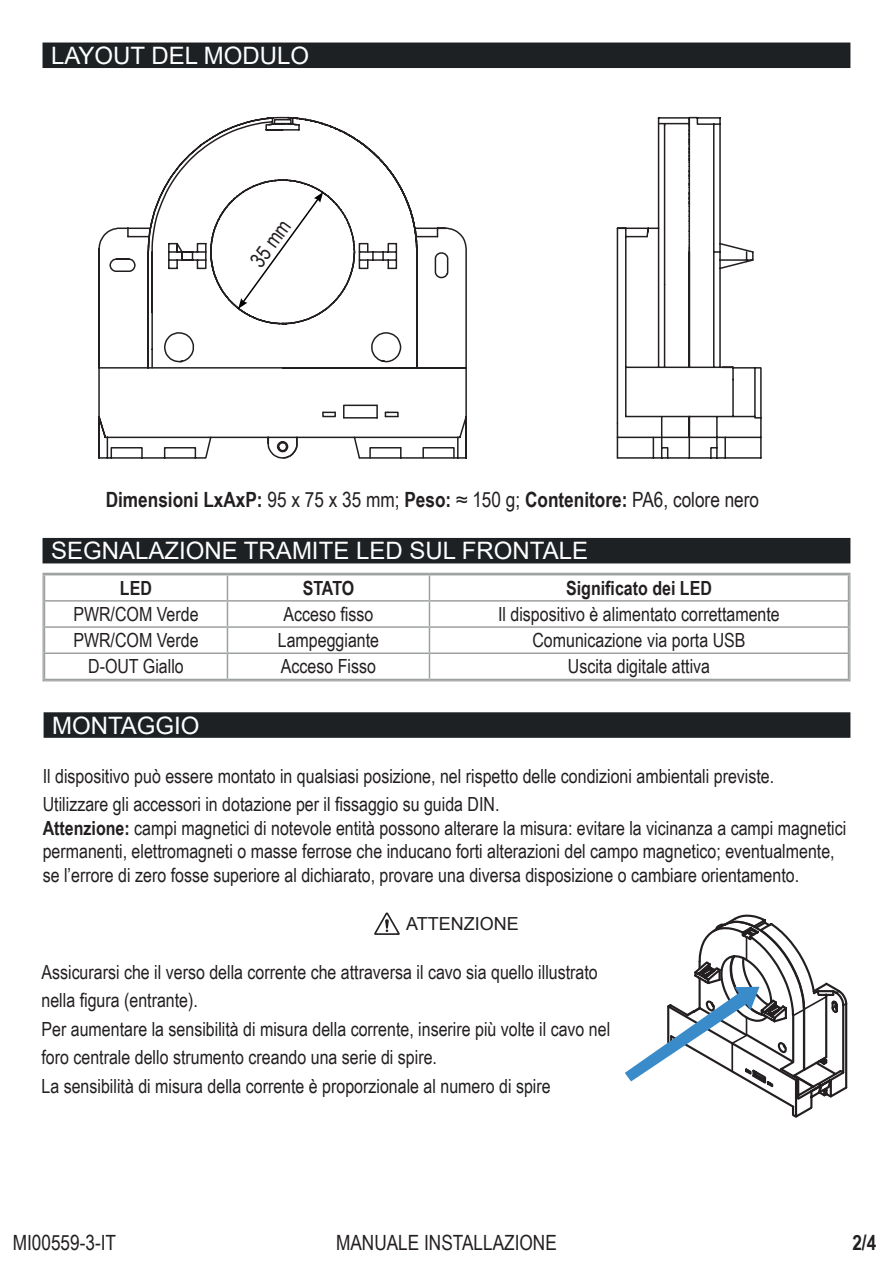
<style>
.page{position:relative;width:893px;height:1263px;background:#fff}
.page>*{position:absolute;margin:0;border:0;box-sizing:border-box;transform-origin:0 0}
.t1{font:24px "Arial";color:#fff}
.t2{font:700 21px "Arial Narrow";color:#231f20}
.t3{font:21px "Arial Narrow";color:#231f20}
.t4{font:19.5px/28.5px "Arial Narrow";color:#231f20}
.t5{font:700 19.5px "Arial Narrow";color:#231f20}
.t6{font:18px "Arial";color:#231f20}
.s1{font-weight:400}
.s2{font-weight:700}
</style>
<div class="page">
<div style="left:43px;top:43px;width:807px;height:25px;background:#1d2124"></div>
<hr style="left:44px;top:600px;width:183px;height:2px;background:#9da0a1">
<hr style="left:227px;top:600px;width:202px;height:2px;background:#9da0a1">
<hr style="left:429px;top:600px;width:420px;height:2px;background:#9da0a1">
<hr style="left:44px;top:626px;width:183px;height:2px;background:#9da0a1">
<hr style="left:227px;top:626px;width:202px;height:2px;background:#9da0a1">
<hr style="left:429px;top:626px;width:420px;height:2px;background:#9da0a1">
<svg style="left:227px;top:575px;width:1px;height:104px"></svg>
<svg style="left:429px;top:575px;width:1px;height:104px"></svg>
<hr style="left:44px;top:652px;width:183px;height:2px;background:#9da0a1">
<hr style="left:227px;top:652px;width:202px;height:2px;background:#9da0a1">
<hr style="left:429px;top:652px;width:420px;height:2px;background:#9da0a1">
<div style="left:43px;top:573px;width:807px;height:108px;border:1px solid #9da0a1"></div>
<div style="left:43px;top:538px;width:807px;height:25px;background:#1d2124"></div>
<div style="left:44px;top:712px;width:806px;height:26px;background:#1d2124;border:2px solid #1d2124"></div>
<svg style="left:98px;top:118px;width:167px;height:341px"></svg>
<svg style="left:265px;top:116px;width:497px;height:343px"></svg>
<svg style="left:238px;top:192px;width:85px;height:117px"></svg>
<svg style="left:374px;top:912px;width:26px;height:23px"></svg>
<svg style="left:625px;top:914px;width:223px;height:204px"></svg>
<p class="t1" style="left:51px;top:39px;width:260px">LAYOUT DEL MODULO</p>
<p class="t3" style="left:243px;top:255px;width:54px;rotate:-54deg">35 mm</p>
<p class="t2" style="left:106px;top:484px;width:655px">Dimensioni LxAxP: <span class="s1">95 x 75 x 35 mm;</span> Peso: <span class="s1">≈ 150 g;</span> Contenitore: <span class="s1">PA6, colore nero</span></p>
<p class="t1" style="left:51px;top:534px;width:538px">SEGNALAZIONE TRAMITE LED SUL FRONTALE</p>
<p class="t5" style="left:120px;top:573px;width:33px">LED</p>
<p class="t5" style="left:303px;top:573px;width:53px">STATO</p>
<p class="t5" style="left:566px;top:573px;width:147px">Significato dei LED</p>
<p class="t4" style="left:73px;top:599px;width:127px">PWR/COM Verde</p>
<p class="t4" style="left:284px;top:599px;width:91px">Acceso fisso</p>
<p class="t4" style="left:498px;top:599px;width:283px">Il dispositivo è alimentato correttamente</p>
<p class="t4" style="left:73px;top:625px;width:127px">PWR/COM Verde</p>
<p class="t4" style="left:278px;top:625px;width:103px">Lampeggiante</p>
<p class="t4" style="left:532px;top:625px;width:215px">Comunicazione via porta USB</p>
<p class="t4" style="left:88px;top:652px;width:97px">D-OUT Giallo</p>
<p class="t4" style="left:281px;top:652px;width:97px">Acceso Fisso</p>
<p class="t4" style="left:568px;top:652px;width:144px">Uscita digitale attiva</p>
<p class="t1" style="left:52px;top:709px;width:149px">MONTAGGIO</p>
<p class="t4" style="left:43px;top:761px;width:733px">Il dispositivo può essere montato in qualsiasi posizione, nel rispetto delle condizioni ambientali previste.<br>Utilizzare gli accessori in dotazione per il fissaggio su guida DIN.</p>
<p class="t4" style="left:43px;top:815px;width:805px;line-height:23.4px"><span class="s2">Attenzione:</span> campi magnetici di notevole entità possono alterare la misura: evitare la vicinanza a campi magnetici permanenti, elettromagneti o masse ferrose che inducano forti alterazioni del campo magnetico; eventualmente, se l’errore di zero fosse superiore al dichiarato, provare una diversa disposizione o cambiare orientamento.</p>
<p class="t6" style="left:406px;top:911px;width:114px">ATTENZIONE</p>
<p class="t4" style="left:41px;top:957px;width:570px">Assicurarsi che il verso della corrente che attraversa il cavo sia quello illustrato nella figura (entrante).<br>Per aumentare la sensibilità di misura della corrente, inserire più volte il cavo nel foro centrale dello strumento creando una serie di spire.<br>La sensibilità di misura della corrente è proporzionale al numero di spire</p>
<p class="t3" style="left:13px;top:1227px;width:105px">MI00559-3-IT</p>
<p class="t3" style="left:336px;top:1227px;width:222px">MANUALE INSTALLAZIONE</p>
<p class="t2" style="left:852px;top:1227px;width:25px">2/4</p>
</div>
